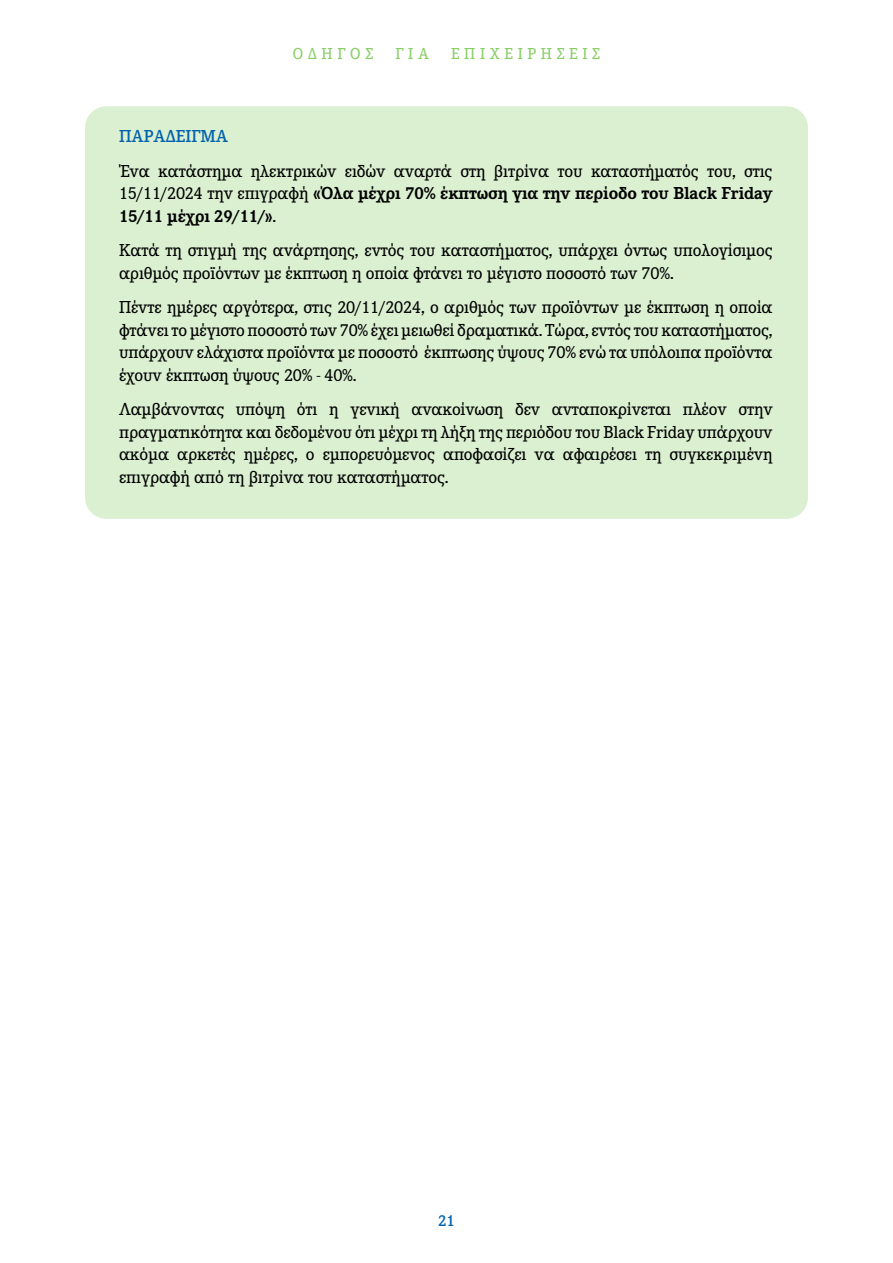
<style>
.page{position:relative;width:893px;height:1263px;background:#fff}
.page>*{position:absolute;margin:0;border:0;box-sizing:border-box;transform-origin:0 0}
.t1{font:500 18px/22.5px "Corporate E Pro";letter-spacing:-.01em;color:#000;text-align:justify}
.t2{font:600 18px "Corporate E Pro";color:#0262ae}
.t3{font:500 16.5px "Corporate E Pro";letter-spacing:.28em;color:#87ce64}
.t4{font:600 16.5px "Corporate E Pro";color:#0262ae}
.s1{font-weight:700}
</style>
<div class="page">
<div style="left:85px;top:106px;width:723px;height:413px;background:#dbf0d1;border-radius:21px"></div>
<p class="t3" style="left:293px;top:42px;width:82px">ΟΔΗΓΟΣ</p>
<p class="t3" style="left:395px;top:42px;width:35px">ΓΙΑ</p>
<p class="t3" style="left:451px;top:42px;width:151px">ΕΠΙΧΕΙΡΗΣΕΙΣ</p>
<p class="t2" style="left:119px;top:124px;width:111px">ΠΑΡΑΔΕΙΓΜΑ</p>
<p class="t1" style="left:119px;top:158px;width:655px">Ένα κατάστημα ηλεκτρικών ειδών αναρτά στη βιτρίνα του καταστήματός του, στις 15/11/2024 την επιγραφή <span class="s1">«Όλα μέχρι 70% έκπτωση για την περίοδο του Black Friday 15/11 μέχρι 29/11/»</span>.</p>
<p class="t1" style="left:119px;top:238px;width:655px">Κατά τη στιγμή της ανάρτησης, εντός του καταστήματος, υπάρχει όντως υπολογίσιμος αριθμός προϊόντων με έκπτωση η οποία φτάνει το μέγιστο ποσοστό των 70%.</p>
<p class="t1" style="left:119px;top:295px;width:655px">Πέντε ημέρες αργότερα, στις 20/11/2024, ο αριθμός των προϊόντων με έκπτωση η οποία φτάνει το μέγιστο ποσοστό των 70% έχει μειωθεί δραματικά. Τώρα, εντός του καταστήματος, υπάρχουν ελάχιστα προϊόντα με ποσοστό έκπτωσης ύψους 70% ενώ τα υπόλοιπα προϊόντα έχουν έκπτωση ύψους 20% - 40%.</p>
<p class="t1" style="left:119px;top:397px;width:655px">Λαμβάνοντας υπόψη ότι η γενική ανακοίνωση δεν ανταποκρίνεται πλέον στην πραγματικότητα και δεδομένου ότι μέχρι τη λήξη της περιόδου του Black Friday υπάρχουν ακόμα αρκετές ημέρες, ο εμπορευόμενος αποφασίζει να αφαιρέσει τη συγκεκριμένη επιγραφή από τη βιτρίνα του καταστήματος.</p>
<p class="t4" style="left:438px;top:1209px;width:18px">21</p>
</div>
